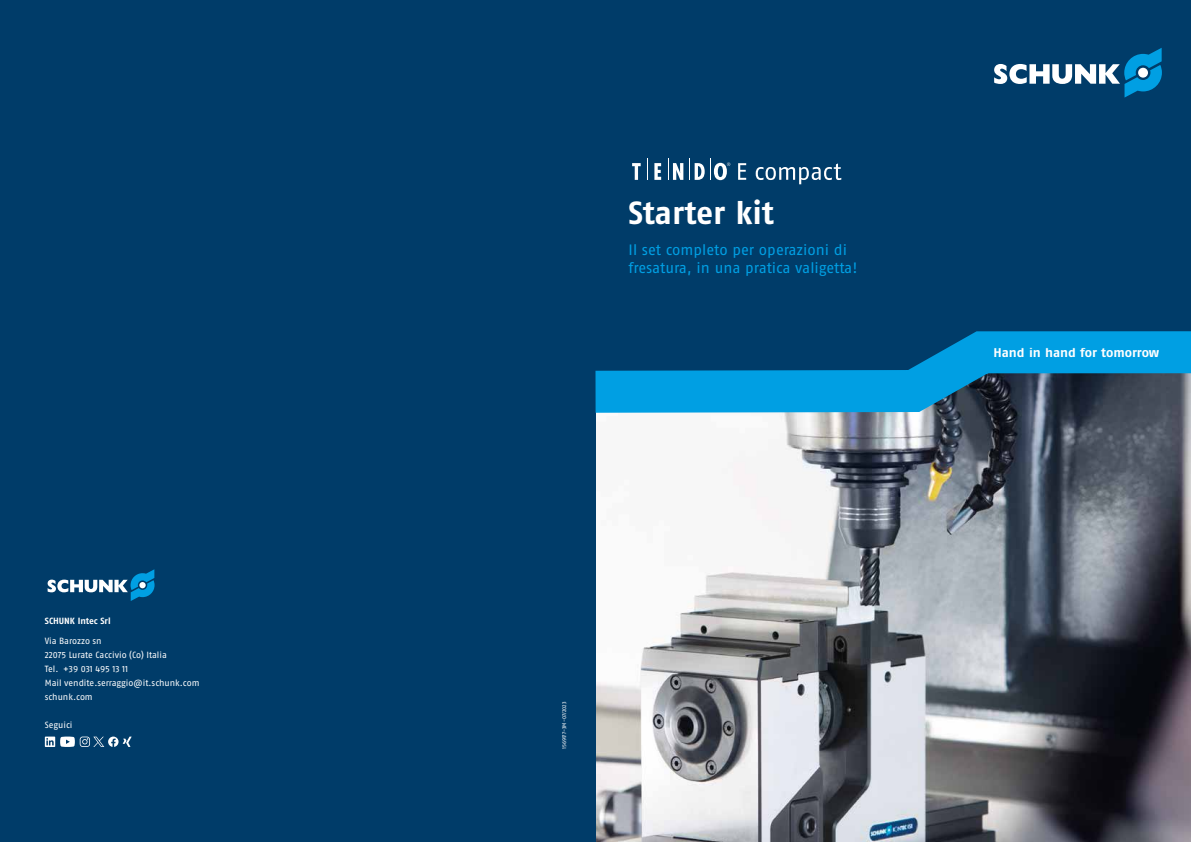
<style>
.page{position:relative;width:1191px;height:842px;background:#fff}
.page>*{position:absolute;margin:0;border:0;box-sizing:border-box;transform-origin:0 0}
.t1{font:700 32px "SCHUNK Fago Pro";letter-spacing:-.01em;color:#fff}
.t2{font:15px/18px "SCHUNK Fago Pro";letter-spacing:-.005em;color:#009fe3}
.t3{font:700 13px "SCHUNK Fago Pro";color:#fff}
.t4{font:9px/14px "SCHUNK Fago Pro";letter-spacing:-.005em;color:#fff}
.t5{font:700 9px "SCHUNK Fago Pro";color:#fff}
.t6{font:5.5px "Fago Pro";letter-spacing:-.01em;color:#fff}
</style>
<div class="page">
<div style="left:590px;top:0;width:601px;height:371px;background:#003c69"></div>
<svg style="left:994px;top:48px;width:167px;height:50px"></svg>
<div style="left:0;top:0;width:596px;height:842px;background:#003c69"></div>
<img style="left:596px;top:434px;width:595px;height:408px">
<svg style="left:647px;top:159px;width:1px;height:21px"></svg>
<svg style="left:632px;top:163px;width:8px;height:17px"></svg>
<svg style="left:654px;top:163px;width:7px;height:17px"></svg>
<svg style="left:668px;top:159px;width:15px;height:21px"></svg>
<svg style="left:689px;top:159px;width:15px;height:21px"></svg>
<svg style="left:710px;top:159px;width:20px;height:21px"></svg>
<svg style="left:738px;top:163px;width:103px;height:21px"></svg>
<svg style="left:47px;top:569px;width:108px;height:32px"></svg>
<svg style="left:595px;top:331px;width:596px;height:103px"></svg>
<div style="left:975px;top:347px;width:185px;height:23px;border:1px solid #009fe3"></div>
<svg style="left:45px;top:736px;width:87px;height:11px"></svg>
<p class="t5" style="left:45px;top:615px;width:67px">SCHUNK Intec Srl</p>
<p class="t4" style="left:45px;top:633px;width:156px">Via Barozzo sn<br>22075 Lurate Caccivio (Co) Italia<br>Tel. +39 031 495 13 11<br>Mail vendite.serraggio@it.schunk.com schunk.com</p>
<p class="t4" style="left:45px;top:717px;width:29px">Seguici</p>
<h1 class="t1" style="left:628px;top:194px;width:147px">Starter kit</h1>
<h2 class="t2" style="left:628px;top:241px;width:230px">Il set completo per operazioni di fresatura, in una pratica valigetta!</h2>
<p class="t6" style="left:561px;top:749px;width:49px;rotate:-90deg">1569177-3M-07/2023</p>
<h3 class="t3" style="left:993px;top:345px;width:167px">Hand in hand for tomorrow</h3>
</div>
